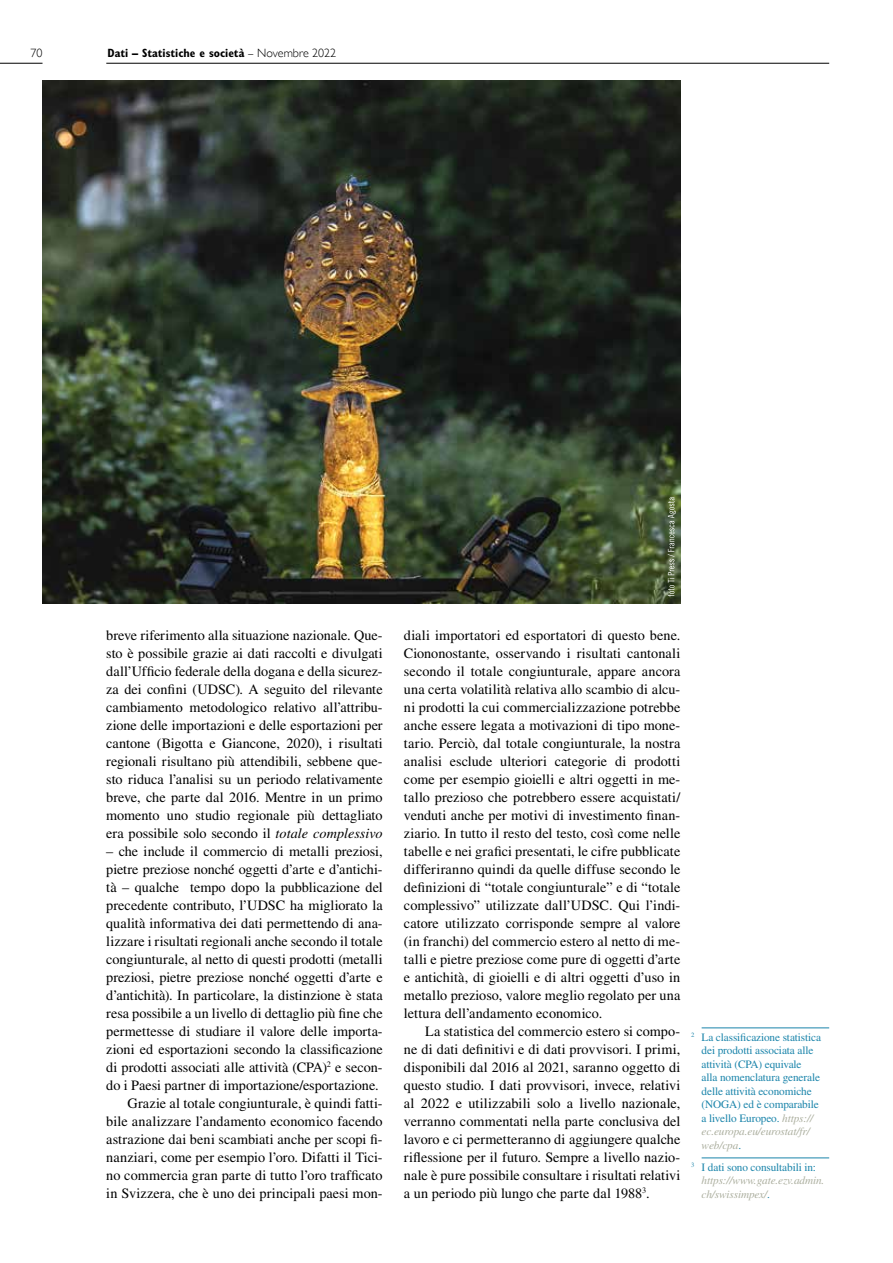
<style>
.page{position:relative;width:893px;height:1263px;background:#fff}
.page>*{position:absolute;margin:0;border:0;box-sizing:border-box;transform-origin:0 0}
.t1{font:14.25px/18px "Times LT Std";color:#000;text-align:justify}
.t2{font:700 condensed 12px "Gill Sans MT Std";color:#000}
.t3{font:300 12px "Gill Sans";color:#000}
.t4{font:11.25px/13.5px "Times LT Std";letter-spacing:-.01em;color:#1a84aa}
.t5{font:italic 11.25px/13.5px "Times LT Std";letter-spacing:-.01em;color:#acaf9f}
.s1{font-family:"Gill Sans";font-weight:300;font-stretch:normal}
.s2{font-style:italic}
.s3{font-style:italic;color:#acaf9f}
.s4{font-style:normal;color:#1a84aa}
</style>
<div class="page">
<hr style="left:106px;top:63px;width:723px;height:1px;background:#000">
<hr style="left:0;top:63px;width:43px;height:1px;background:#000">
<img style="left:43px;top:81px;width:637px;height:523px">
<hr style="left:702px;top:1027px;width:127px;height:1px;background:#1a84aa">
<hr style="left:702px;top:1157px;width:127px;height:1px;background:#1a84aa">
<svg style="left:668px;top:497px;width:8px;height:100px"></svg>
<p class="t3" style="left:31px;top:46px;width:13px">70</p>
<p class="t2" style="left:108px;top:46px;width:230px">Dati – Statistiche e società <span class="s1">– Novembre 2022</span></p>
<p class="t1" style="left:106px;top:626px;width:278px">breve riferimento alla situazione nazionale. Que&shy;sto è possibile grazie ai dati raccolti e divulgati dall’Ufficio federale della dogana e della sicurez&shy;za dei confini (UDSC). A seguito del rilevante cambiamento metodologico relativo all’attribu&shy;zione delle importazioni e delle esportazioni per cantone (Bigotta e Giancone, 2020), i risultati regionali risultano più attendibili, sebbene que&shy;sto riduca l’analisi su un periodo relativamente breve, che parte dal 2016. Mentre in un primo momento uno studio regionale più dettagliato era possibile solo secondo il <span class="s2">totale complessivo</span></p>
<p class="t1" style="left:106px;top:842px;width:278px;text-align:right">– che include il commercio di metalli preziosi, pietre preziose nonché oggetti d’arte e d’antichi&shy;tà – qualche tempo dopo la pubblicazione del precedente contributo, l’UDSC ha migliorato la qualità informativa dei dati permettendo di ana&shy;lizzare i risultati regionali anche secondo il totale congiunturale, al netto di questi prodotti (metalli preziosi, pietre preziose nonché oggetti d’arte e d’antichità). In particolare, la distinzione è stata resa possibile a un livello di dettaglio più fine che permettesse di studiare il valore delle importa&shy;zioni ed esportazioni secondo la classificazione di prodotti associati alle attività (CPA)<sup>2</sup> e secon&shy;do i Paesi partner di importazione/esportazione.<br>Grazie al totale congiunturale, è quindi fatti&shy;bile analizzare l’andamento economico facendo astrazione dai beni scambiati anche per scopi fi&shy;nanziari, come per esempio l’oro. Difatti il Tici&shy;no commercia gran parte di tutto l’oro trafficato in Svizzera, che è uno dei principali paesi mon-</p>
<p class="t1" style="left:404px;top:626px;width:278px">diali importatori ed esportatori di questo bene.<br>Ciononostante, osservando i risultati cantonali secondo il totale congiunturale, appare ancora una certa volatilità relativa allo scambio di alcu&shy;ni prodotti la cui commercializzazione potrebbe anche essere legata a motivazioni di tipo mone&shy;tario. Perciò, dal totale congiunturale, la nostra analisi esclude ulteriori categorie di prodotti come per esempio gioielli e altri oggetti in me&shy;tallo prezioso che potrebbero essere acquistati/ venduti anche per motivi di investimento finan&shy;ziario. In tutto il resto del testo, così come nelle tabelle e nei grafici presentati, le cifre pubblicate differiranno quindi da quelle diffuse secondo le definizioni di “totale congiunturale” e di “totale complessivo” utilizzate dall’UDSC. Qui l’indi&shy;catore utilizzato corrisponde sempre al valore (in franchi) del commercio estero al netto di me&shy;talli e pietre preziose come pure di oggetti d’arte e antichità, di gioielli e di altri oggetti d’uso in metallo prezioso, valore meglio regolato per una lettura dell’andamento economico.</p>
<p class="t1" style="left:404px;top:1022px;width:278px;text-indent:21px">La statistica del commercio estero si compo&shy;ne di dati definitivi e di dati provvisori. I primi, disponibili dal 2016 al 2021, saranno oggetto di questo studio. I dati provvisori, invece, relativi al 2022 e utilizzabili solo a livello nazionale, verranno commentati nella parte conclusiva del lavoro e ci permetteranno di aggiungere qualche riflessione per il futuro. Sempre a livello nazio&shy;nale è pure possibile consultare i risultati relativi a un periodo più lungo che parte dal 1988<sup>3</sup>.</p>
<p class="t4" style="left:702px;top:1030px;width:121px;text-indent:-11px"><sup>2</sup> La classificazione statistica dei prodotti associata alle attività (CPA) equivale<br>alla nomenclatura generale delle attività economiche (NOGA) ed è comparabile a livello Europeo. <span class="s3">https:// ec.europa.eu/eurostat/fr/ web/cpa</span>.</p>
<p class="t5" style="left:702px;top:1160px;width:124px;text-indent:-11px"><sup>3</sup> <span class="s4">I dati sono consultabili in: </span>https://www.gate.ezv.admin. ch/swissimpex/<span class="s4">.</span></p>
</div>
